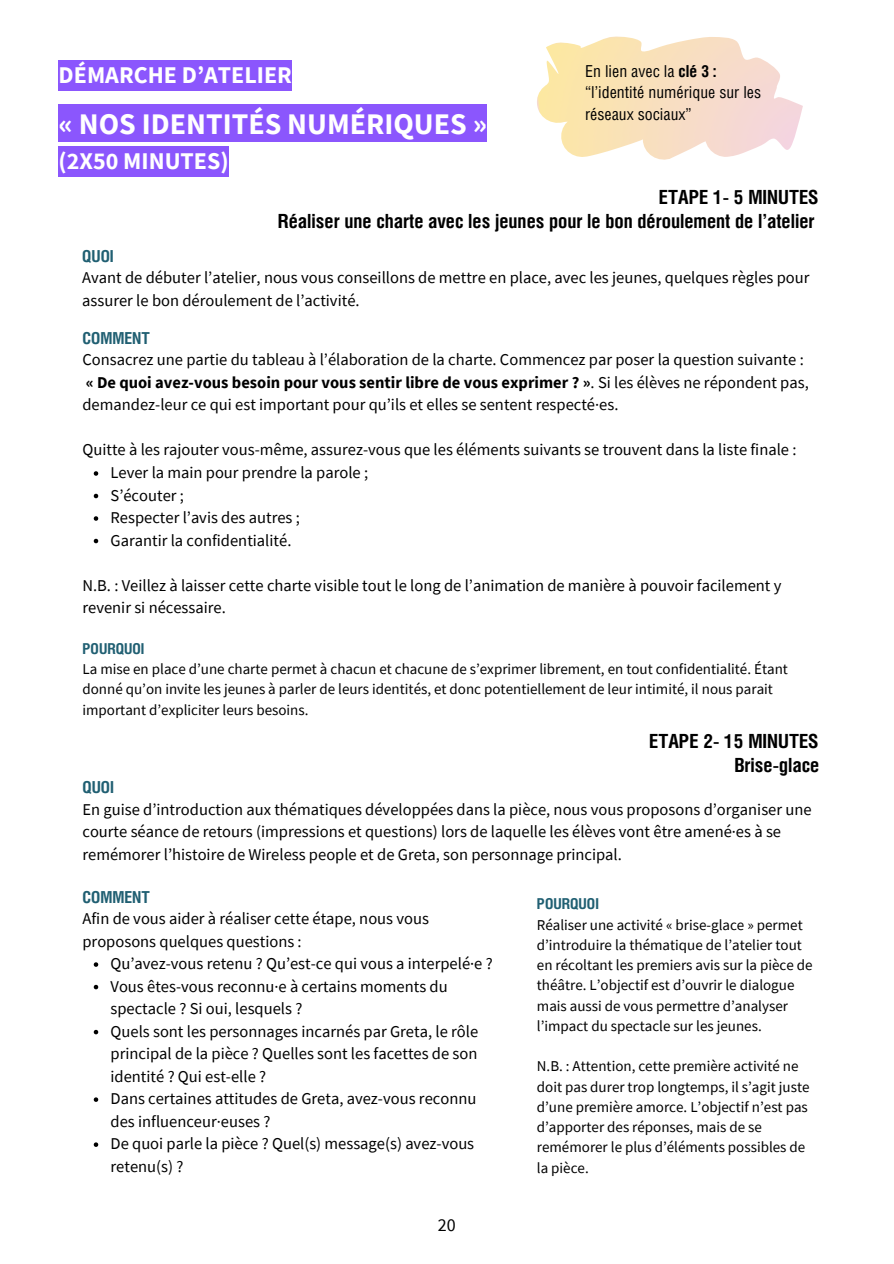
<style>
.page{position:relative;width:894px;height:1264px;background:#fff}
.page>*{position:absolute;margin:0;border:0;box-sizing:border-box;transform-origin:0 0}
.t1{font:700 29.85px "Source Sans Pro";color:#fff}
.t2{font:700 24px "Source Sans Pro";color:#fff}
.t3{font:700 19.5px/24px "Helios Cond";color:#000;text-align:right}
.t4{font:18px "Source Sans Pro";color:#000}
.t5{font:16.5px/22.5px "Source Sans Pro";color:#000}
.t6{font:16.5px/21.3px "Helios Cond";color:#000}
.t7{font:700 16.5px "Helios Cond";color:#205f72}
.t8{font:15px/20.2px "Source Sans Pro";color:#000}
.t9{font:700 15px "Helios Cond";color:#205f72}
.s1{font-weight:700}
</style>
<div class="page">
<div style="left:59px;top:60px;width:233px;height:30px;background:#8b56fd"></div>
<div style="left:59px;top:105px;width:428px;height:37px;background:#8b56fd"></div>
<svg style="left:94px;top:471px;width:4px;height:5px"></svg>
<svg style="left:94px;top:494px;width:4px;height:4px"></svg>
<svg style="left:94px;top:516px;width:4px;height:5px"></svg>
<svg style="left:94px;top:539px;width:4px;height:4px"></svg>
<div style="left:59px;top:146px;width:170px;height:30px;background:#8b56fd"></div>
<svg style="left:94px;top:962px;width:4px;height:4px"></svg>
<svg style="left:94px;top:984px;width:4px;height:5px"></svg>
<svg style="left:94px;top:1029px;width:4px;height:5px"></svg>
<svg style="left:94px;top:1097px;width:4px;height:4px"></svg>
<svg style="left:94px;top:1142px;width:4px;height:4px"></svg>
<svg style="left:537px;top:36px;width:265px;height:124px"></svg>
<h2 class="t2" style="left:59px;top:59px;width:235px">DÉMARCHE D’ATELIER</h2>
<h1 class="t1" style="left:59px;top:104px;width:430px">« NOS IDENTITÉS NUMÉRIQUES »</h1>
<h2 class="t2" style="left:59px;top:145px;width:171px">(2X50 MINUTES)</h2>
<p class="t6" style="left:585px;top:60px;width:177px">En lien avec la <span class="s1">clé 3 : </span>“l’identité numérique sur les réseaux sociaux”</p>
<p class="t3" style="left:658px;top:185px;width:161px">ETAPE 1- 5 MINUTES</p>
<p class="t3" style="left:278px;top:209px;width:538px">Réaliser une charte avec les jeunes pour le bon déroulement de l’atelier</p>
<p class="t7" style="left:82px;top:244px;width:33px">QUOI</p>
<p class="t5" style="left:82px;top:266px;width:728px">Avant de débuter l’atelier, nous vous conseillons de mettre en place, avec les jeunes, quelques règles pour assurer le bon déroulement de l’activité.</p>
<p class="t7" style="left:82px;top:327px;width:69px">COMMENT</p>
<p class="t5" style="left:82px;top:348px;width:727px">Consacrez une partie du tableau à l’élaboration de la charte. Commencez par poser la question suivante : <span class="s1">« De quoi avez-vous besoin pour vous sentir libre de vous exprimer ? »</span>. Si les élèves ne répondent pas, demandez-leur ce qui est important pour qu’ils et elles se sentent respecté·es.</p>
<p class="t5" style="left:110px;top:438px;width:687px;text-indent:-28px">Quitte à les rajouter vous-même, assurez-vous que les éléments suivants se trouvent dans la liste finale :<br>Lever la main pour prendre la parole ;<br>S’écouter ;<br>Respecter l’avis des autres ;<br>Garantir la confidentialité.</p>
<p class="t5" style="left:82px;top:573px;width:700px">N.B. : Veillez à laisser cette charte visible tout le long de l’animation de manière à pouvoir facilement y revenir si nécessaire.</p>
<p class="t9" style="left:82px;top:638px;width:63px">POURQUOI</p>
<p class="t8" style="left:82px;top:658px;width:706px">La mise en place d’une charte permet à chacun et chacune de s’exprimer librement, en tout confidentialité. Étant donné qu’on invite les jeunes à parler de leurs identités, et donc potentiellement de leur intimité, il nous parait important d’expliciter leurs besoins.</p>
<p class="t3" style="left:649px;top:728px;width:172px">ETAPE 2- 15 MINUTES<br>Brise-glace</p>
<p class="t7" style="left:82px;top:776px;width:33px">QUOI</p>
<p class="t5" style="left:82px;top:797px;width:730px">En guise d’introduction aux thématiques développées dans la pièce, nous vous proposons d’organiser une courte séance de retours (impressions et questions) lors de laquelle les élèves vont être amené·es à se remémorer l’histoire de Wireless people et de Greta, son personnage principal.</p>
<p class="t7" style="left:82px;top:885px;width:69px">COMMENT</p>
<p class="t5" style="left:82px;top:906px;width:348px">Afin de vous aider à réaliser cette étape, nous vous proposons quelques questions :</p>
<p class="t5" style="left:110px;top:951px;width:383px">Qu’avez-vous retenu ? Qu’est-ce qui vous a interpelé·e ?<br>Vous êtes-vous reconnu·e à certains moments du spectacle ? Si oui, lesquels ?<br>Quels sont les personnages incarnés par Greta, le rôle principal de la pièce ? Quelles sont les facettes de son identité ? Qui est-elle ?<br>Dans certaines attitudes de Greta, avez-vous reconnu des influenceur·euses ?<br>De quoi parle la pièce ? Quel(s) message(s) avez-vous retenu(s) ?</p>
<p class="t9" style="left:536px;top:893px;width:63px">POURQUOI</p>
<p class="t8" style="left:536px;top:914px;width:277px">Réaliser une activité « brise-glace » permet d’introduire la thématique de l’atelier tout en récoltant les premiers avis sur la pièce de théâtre. L’objectif est d’ouvrir le dialogue mais aussi de vous permettre d’analyser l’impact du spectacle sur les jeunes.</p>
<p class="t8" style="left:536px;top:1055px;width:274px">N.B. : Attention, cette première activité ne doit pas durer trop longtemps, il s’agit juste d’une première amorce. L’objectif n’est pas d’apporter des réponses, mais de se remémorer le plus d’éléments possibles de la pièce.</p>
<p class="t4" style="left:438px;top:1212px;width:19px">20</p>
</div>
